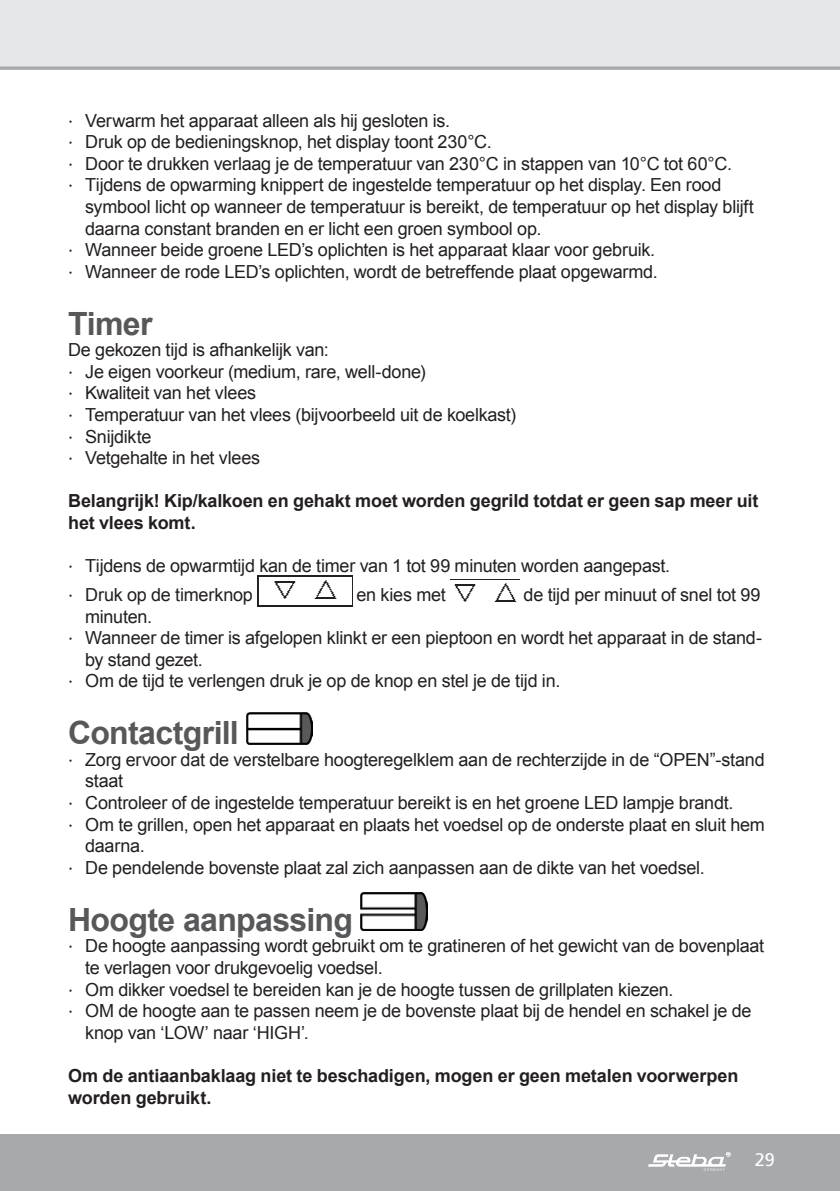
<style>
.page{position:relative;width:840px;height:1191px;background:#fff}
.page>*{position:absolute;margin:0;border:0;box-sizing:border-box;transform-origin:0 0}
.t1{font:700 32px "Arial";letter-spacing:-.02em;color:#57585a}
.t2{font:18px/21.6px "Arial";letter-spacing:-.015em;color:#231f20}
.t3{font:700 18px/21.6px "Arial";letter-spacing:-.005em;color:#231f20}
.t4{font:18px "Frutiger";color:#fff}
.s1{font-family:"Frutiger"}
</style>
<div class="page">
<div style="left:0;top:0;width:839px;height:68px;background:#e6e7e9"></div>
<div style="left:0;top:1134px;width:839px;height:57px;background:#a8a9ad"></div>
<svg style="left:648px;top:1151px;width:82px;height:19px"></svg>
<svg style="left:0;top:66px;width:839px;height:4px;background:#b3b4b8"></svg>
<img style="left:257px;top:576px;width:95px;height:30px">
<img style="left:454px;top:583px;width:63px;height:19px">
<img style="left:246px;top:713px;width:66px;height:31px">
<img style="left:360px;top:892px;width:67px;height:38px">
<p class="t2" style="left:68px;top:111px;width:383px"><span class="s1">∙</span> Verwarm het apparaat alleen als hij gesloten is.</p>
<p class="t2" style="left:68px;top:133px;width:425px"><span class="s1">∙</span> Druk op de bedieningsknop, het display toont 230°C.</p>
<p class="t2" style="left:68px;top:154px;width:665px"><span class="s1">∙</span> Door te drukken verlaag je de temperatuur van 230°C in stappen van 10°C tot 60°C.</p>
<p class="t2" style="left:68px;top:176px;width:654px"><span class="s1">∙</span> Tijdens de opwarming knippert de ingestelde temperatuur op het display. Een rood</p>
<p class="t2" style="left:85px;top:197px;width:670px">symbool licht op wanneer de temperatuur is bereikt, de temperatuur op het display blijft</p>
<p class="t2" style="left:85px;top:219px;width:457px">daarna constant branden en er licht een groen symbool op.</p>
<p class="t2" style="left:68px;top:241px;width:588px"><span class="s1">∙</span> Wanneer beide groene LED’s oplichten is het apparaat klaar voor gebruik.</p>
<p class="t2" style="left:68px;top:262px;width:591px"><span class="s1">∙</span> Wanneer de rode LED’s oplichten, wordt de betreffende plaat opgewarmd.</p>
<h1 class="t1" style="left:68px;top:311px;width:86px">Timer</h1>
<p class="t2" style="left:68px;top:341px;width:449px">De gekozen tijd is afhankelijk van:<br><span class="s1">∙</span> Je eigen voorkeur (medium, rare, well-done)<br><span class="s1">∙</span> Kwaliteit van het vlees<br><span class="s1">∙</span> Temperatuur van het vlees (bijvoorbeeld uit de koelkast) <span class="s1">∙</span> Snijdikte<br><span class="s1">∙</span> Vetgehalte in het vlees</p>
<p class="t3" style="left:68px;top:492px;width:691px">Belangrijk! Kip/kalkoen en gehakt moet worden gegrild totdat er geen sap meer uit het vlees komt.</p>
<p class="t2" style="left:68px;top:553px;width:603px;line-height:28.6px"><span class="s1">∙</span> Tijdens de opwarmtijd kan de timer van 1 tot 99 minuten worden aangepast. <span class="s1">∙</span> Druk op de timerknop</p>
<p class="t2" style="left:356px;top:585px;width:91px">en kies met</p>
<p class="t2" style="left:523px;top:585px;width:238px">de tijd per minuut of snel tot 99</p>
<p class="t2" style="left:85px;top:607px;width:68px">minuten.</p>
<p class="t2" style="left:68px;top:628px;width:695px"><span class="s1">∙</span> Wanneer de timer is afgelopen klinkt er een pieptoon en wordt het apparaat in de stand-</p>
<p class="t2" style="left:85px;top:650px;width:119px">by stand gezet.</p>
<p class="t2" style="left:68px;top:672px;width:493px"><span class="s1">∙</span> Om de tijd te verlengen druk je op de knop en stel je de tijd in.</p>
<h1 class="t1" style="left:68px;top:721px;width:172px">Contactgrill</h1>
<p class="t2" style="left:68px;top:750px;width:697px"><span class="s1">∙</span> Zorg ervoor dat de verstelbare hoogteregelklem aan de rechterzijde in de “OPEN”-stand</p>
<p class="t2" style="left:85px;top:772px;width:39px">staat</p>
<p class="t2" style="left:68px;top:793px;width:666px"><span class="s1">∙</span> Controleer of de ingestelde temperatuur bereikt is en het groene LED lampje brandt.</p>
<p class="t2" style="left:68px;top:815px;width:698px"><span class="s1">∙</span> Om te grillen, open het apparaat en plaats het voedsel op de onderste plaat en sluit hem</p>
<p class="t2" style="left:85px;top:836px;width:61px">daarna.</p>
<p class="t2" style="left:68px;top:858px;width:638px"><span class="s1">∙</span> De pendelende bovenste plaat zal zich aanpassen aan de dikte van het voedsel.</p>
<h1 class="t1" style="left:68px;top:907px;width:286px">Hoogte aanpassing</h1>
<p class="t2" style="left:68px;top:936px;width:697px"><span class="s1">∙</span> De hoogte aanpassing wordt gebruikt om te gratineren of het gewicht van de bovenplaat</p>
<p class="t2" style="left:85px;top:958px;width:299px">te verlagen voor drukgevoelig voedsel.</p>
<p class="t2" style="left:68px;top:980px;width:606px"><span class="s1">∙</span> Om dikker voedsel te bereiden kan je de hoogte tussen de grillplaten kiezen.</p>
<p class="t2" style="left:68px;top:1001px;width:684px"><span class="s1">∙</span> OM de hoogte aan te passen neem je de bovenste plaat bij de hendel en schakel je de</p>
<p class="t2" style="left:85px;top:1023px;width:225px">knop van ‘LOW’ naar ‘HIGH’.</p>
<p class="t3" style="left:68px;top:1066px;width:671px">Om de antiaanbaklaag niet te beschadigen, mogen er geen metalen voorwerpen worden gebruikt.</p>
<p class="t4" style="left:754px;top:1152px;width:22px">29</p>
</div>
